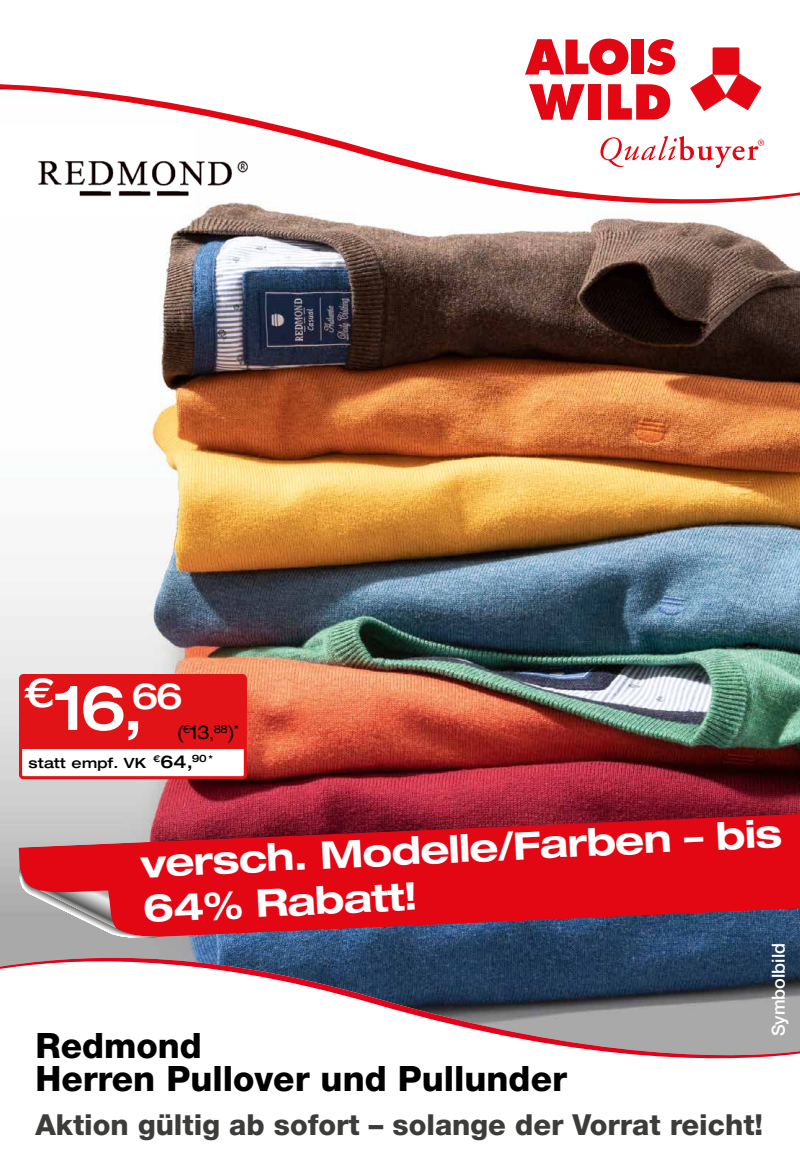
<style>
.page{position:relative;width:800px;height:1156px;background:#fff}
.page>*{position:absolute;margin:0;border:0;box-sizing:border-box;transform-origin:0 0}
.t1{font:500 expanded 62.3px "Helvetica Neue LT Pro";color:#fff}
.t2{font:700 expanded 38.2px/44.3px "Helvetica Neue LT Pro";color:#fff}
.t3{font:800 35px/33px "Helvetica Neue LT Pro";color:#000}
.t4{font:800 29px "Helvetica Neue LT Pro";color:#3c3c3b}
.t5{font:expanded 19px "Helvetica Neue LT Pro";color:#000}
.t6{font:500 18px "Helvetica Neue LT Pro";color:#fff}
.t7{font:500 expanded 14.1px "Helvetica Neue LT Pro";letter-spacing:.02em;color:#000}
.s1{font-size:15.2px}
.s2{font-size:17.6px}
</style>
<div class="page">
<img style="left:0;top:218px;width:800px;height:729px">
<svg style="left:0;top:73px;width:800px;height:145px"></svg>
<svg style="left:525px;top:39px;width:103px;height:36px"></svg>
<div style="left:632px;top:40px;width:12px;height:34px;background:#e30613"></div>
<svg style="left:647px;top:39px;width:28px;height:36px"></svg>
<div style="left:588px;top:84px;width:13px;height:36px;background:#e30613"></div>
<svg style="left:529px;top:84px;width:56px;height:36px"></svg>
<svg style="left:608px;top:84px;width:62px;height:36px"></svg>
<svg style="left:690px;top:48px;width:71px;height:63px"></svg>
<svg style="left:600px;top:136px;width:164px;height:32px"></svg>
<svg style="left:0;top:947px;width:800px;height:112px"></svg>
<div style="left:21px;top:676px;width:224px;height:102px;background:#fff;border-radius:3px"></div>
<div style="left:19px;top:674px;width:228px;height:105px;border:3px solid #e21317;border-radius:3px"></div>
<div style="left:20px;top:676px;width:225px;height:73px;background:#e21317"></div>
<svg style="left:19px;top:814px;width:781px;height:129px;fill:#e30613"></svg>
<svg style="left:20px;top:864px;width:137px;height:79px"></svg>
<div style="left:0;top:126px;width:194px;height:89px;background:#fff"></div>
<img style="left:38px;top:154px;width:212px;height:45px">
<h1 class="t1" style="left:24px;top:669px;width:161px"><sup>€</sup>16,<sup>66</sup></h1>
<p class="t5" style="left:176px;top:722px;width:64px">(<sup>€</sup>13<span class="s1">,</span><sup>88</sup>)<sup>*</sup></p>
<p class="t7" style="left:29px;top:754px;width:186px">statt empf. VK <sup>€</sup><span class="s2">64,</span><sup>90</sup><sup>*</sup></p>
<h2 class="t2" style="left:139px;top:842px;width:644px;rotate:-3deg">versch. Modelle/Farben – bis<br>64% Rabatt!</h2>
<p class="t6" style="left:768px;top:1036px;width:95px;rotate:-90deg">Symbolbild</p>
<p class="t3" style="left:35px;top:1028px;width:533px">Redmond<br>Herren Pullover und Pullunder</p>
<p class="t4" style="left:35px;top:1107px;width:729px">Aktion gültig ab sofort – solange der Vorrat reicht!</p>
</div>
